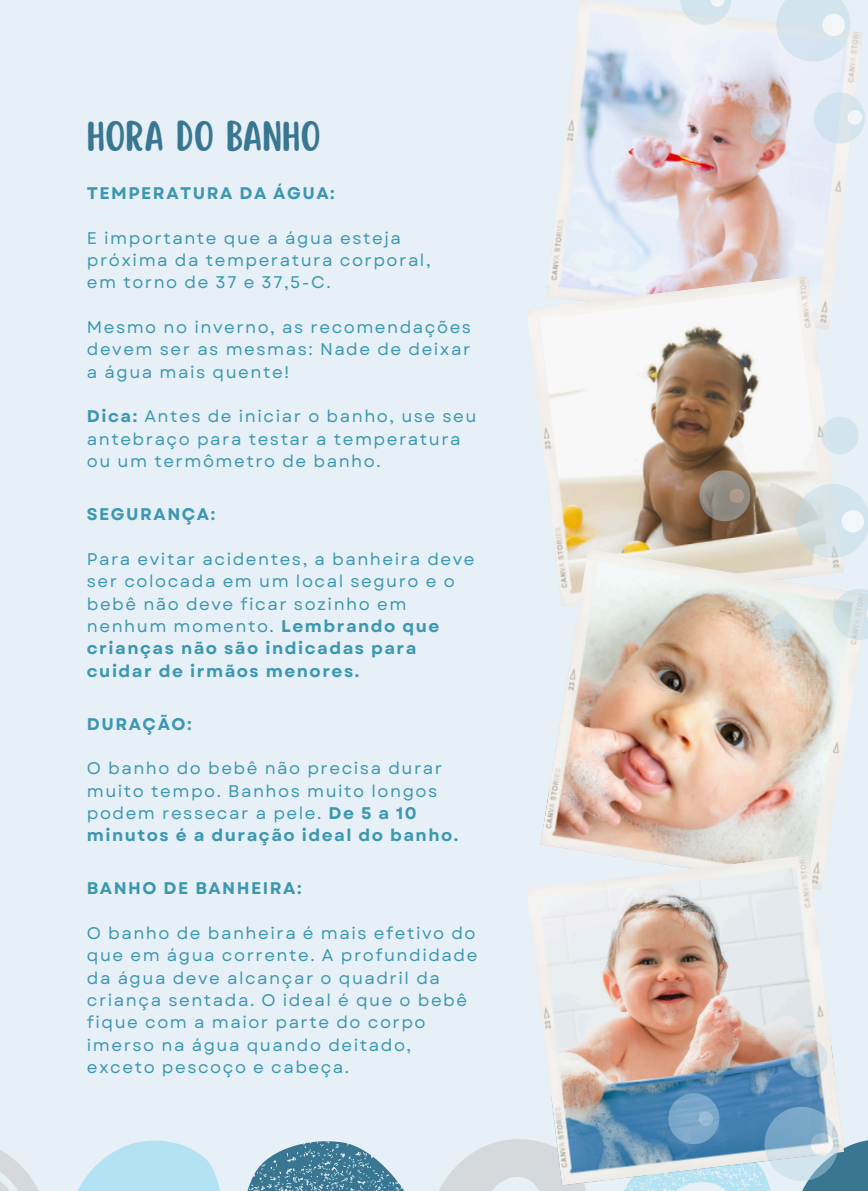
<style>
.page{position:relative;width:868px;height:1191px;background:#fff}
.page>*{position:absolute;margin:0;border:0;box-sizing:border-box;transform-origin:0 0}
.t1{font:37.45px "Scripter";color:#387691}
.t2{font:16.8px/22.4px "Garet";letter-spacing:.09em;color:#3c97b2}
.t3{font:700 16.8px "Garet";letter-spacing:.09em;color:#3c97b2}
.s1{font-weight:700}
</style>
<div class="page">
<div style="left:0;top:0;width:868px;height:1190px;background:#e6f0f6"></div>
<img style="left:549px;top:0;width:308px;height:275px">
<img style="left:527px;top:275px;width:307px;height:274px">
<img style="left:540px;top:549px;width:319px;height:306px">
<svg style="left:439px;top:1139px;width:147px;height:51px"></svg>
<svg style="left:78px;top:1140px;width:142px;height:50px"></svg>
<svg style="left:0;top:1150px;width:38px;height:40px"></svg>
<svg style="left:248px;top:1141px;width:156px;height:49px"></svg>
<img style="left:526px;top:855px;width:304px;height:330px">
<svg style="left:611px;top:1032px;width:257px;height:158px"></svg>
<svg style="left:814px;top:410px;width:45px;height:51px"></svg>
<svg style="left:764px;top:609px;width:36px;height:36px"></svg>
<svg style="left:781px;top:470px;width:87px;height:102px"></svg>
<svg style="left:689px;top:460px;width:70px;height:71px;background:#8c7966"></svg>
<svg style="left:823px;top:579px;width:45px;height:70px"></svg>
<svg style="left:745px;top:112px;width:36px;height:36px"></svg>
<svg style="left:762px;top:0;width:100px;height:75px"></svg>
<svg style="left:670px;top:0;width:70px;height:34px"></svg>
<svg style="left:804px;top:83px;width:61px;height:70px"></svg>
<p class="t1" style="left:87px;top:118px;width:235px">HORA DO BANHO</p>
<p class="t3" style="left:87px;top:181px;width:249px">TEMPERATURA DA ÁGUA:</p>
<p class="t2" style="left:87px;top:227px;width:345px">E importante que a água esteja próxima da temperatura corporal,</p>
<p class="t2" style="left:87px;top:271px;width:245px">em torno de 37 e 37,5-C.</p>
<p class="t2" style="left:87px;top:316px;width:386px;text-align:justify">Mesmo no inverno, as recomendações devem ser as mesmas: Nade de deixar a água mais quente!</p>
<h2 class="t2" style="left:87px;top:405px;width:391px"><span class="s1">Dica:</span> Antes de iniciar o banho, use seu antebraço para testar a temperatura ou um termômetro de banho.</h2>
<p class="t3" style="left:87px;top:502px;width:130px">SEGURANÇA:</p>
<p class="t2" style="left:87px;top:548px;width:389px">Para evitar acidentes, a banheira deve ser colocada em um local seguro e o bebê não deve ficar sozinho em nenhum momento. <span class="s1">Lembrando que crianças não são indicadas para cuidar de irmãos menores.</span></p>
<p class="t3" style="left:87px;top:711px;width:106px">DURAÇÃO:</p>
<h2 class="t2" style="left:87px;top:757px;width:373px">O banho do bebê não precisa durar muito tempo. Banhos muito longos podem ressecar a pele. <span class="s1">De 5 a 10 minutos é a duração ideal do banho.</span></h2>
<p class="t3" style="left:87px;top:876px;width:216px">BANHO DE BANHEIRA:</p>
<p class="t2" style="left:87px;top:922px;width:392px">O banho de banheira é mais efetivo do que em água corrente. A profundidade da água deve alcançar o quadril da criança sentada. O ideal é que o bebê fique com a maior parte do corpo imerso na água quando deitado, exceto pescoço e cabeça.</p>
</div>
